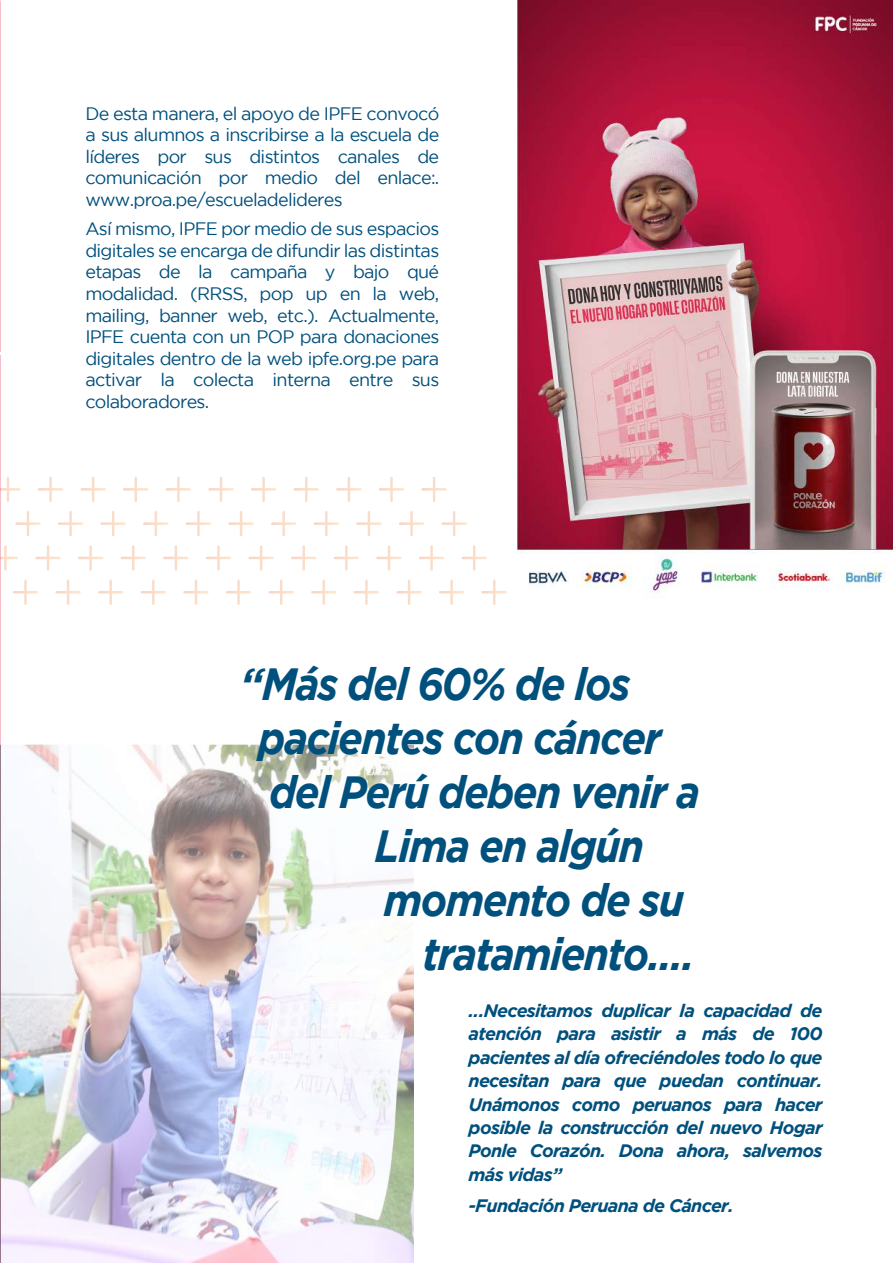
<style>
.page{position:relative;width:893px;height:1263px;background:#fff}
.page>*{position:absolute;margin:0;border:0;box-sizing:border-box;transform-origin:0 0}
.t1{font:italic 700 45px "Gotham";letter-spacing:-.04em;color:#00507d;scale:.91 1}
.t2{font:18px/21.6px "Gotham";letter-spacing:-.04em;color:#00507d;text-align:justify}
.t3{font:italic 700 18px/23.4px "Gotham";letter-spacing:-.04em;color:#00507d;text-align:justify}
</style>
<div class="page">
<svg style="left:421px;top:477px;width:26px;height:25px"></svg>
<svg style="left:379px;top:477px;width:25px;height:25px"></svg>
<svg style="left:336px;top:477px;width:26px;height:25px"></svg>
<svg style="left:294px;top:477px;width:25px;height:25px"></svg>
<svg style="left:251px;top:477px;width:25px;height:25px"></svg>
<svg style="left:208px;top:477px;width:26px;height:25px"></svg>
<svg style="left:166px;top:477px;width:25px;height:25px"></svg>
<svg style="left:123px;top:477px;width:25px;height:25px"></svg>
<svg style="left:80px;top:477px;width:26px;height:25px"></svg>
<svg style="left:38px;top:477px;width:25px;height:25px"></svg>
<svg style="left:0;top:477px;width:21px;height:25px"></svg>
<svg style="left:441px;top:511px;width:26px;height:25px"></svg>
<svg style="left:399px;top:511px;width:25px;height:25px"></svg>
<svg style="left:356px;top:511px;width:26px;height:25px"></svg>
<svg style="left:314px;top:511px;width:25px;height:25px"></svg>
<svg style="left:271px;top:511px;width:25px;height:25px"></svg>
<svg style="left:228px;top:511px;width:26px;height:25px"></svg>
<svg style="left:186px;top:511px;width:25px;height:25px"></svg>
<svg style="left:143px;top:511px;width:26px;height:25px"></svg>
<svg style="left:101px;top:511px;width:25px;height:25px"></svg>
<svg style="left:58px;top:511px;width:25px;height:25px"></svg>
<svg style="left:15px;top:511px;width:26px;height:25px"></svg>
<svg style="left:461px;top:545px;width:26px;height:26px"></svg>
<svg style="left:419px;top:545px;width:25px;height:26px"></svg>
<svg style="left:376px;top:545px;width:26px;height:26px"></svg>
<svg style="left:334px;top:545px;width:25px;height:26px"></svg>
<svg style="left:291px;top:545px;width:25px;height:26px"></svg>
<svg style="left:248px;top:545px;width:26px;height:26px"></svg>
<svg style="left:206px;top:545px;width:25px;height:26px"></svg>
<svg style="left:163px;top:545px;width:26px;height:26px"></svg>
<svg style="left:121px;top:545px;width:25px;height:26px"></svg>
<svg style="left:78px;top:545px;width:25px;height:26px"></svg>
<svg style="left:35px;top:545px;width:26px;height:26px"></svg>
<svg style="left:0;top:545px;width:18px;height:26px"></svg>
<svg style="left:482px;top:579px;width:25px;height:26px"></svg>
<svg style="left:439px;top:579px;width:25px;height:26px"></svg>
<svg style="left:396px;top:579px;width:26px;height:26px"></svg>
<svg style="left:354px;top:579px;width:25px;height:26px"></svg>
<svg style="left:311px;top:579px;width:25px;height:26px"></svg>
<svg style="left:268px;top:579px;width:26px;height:26px"></svg>
<svg style="left:226px;top:579px;width:25px;height:26px"></svg>
<svg style="left:183px;top:579px;width:26px;height:26px"></svg>
<svg style="left:141px;top:579px;width:25px;height:26px"></svg>
<svg style="left:98px;top:579px;width:25px;height:26px"></svg>
<svg style="left:55px;top:579px;width:26px;height:26px"></svg>
<svg style="left:13px;top:579px;width:25px;height:26px"></svg>
<img style="left:517px;top:0;width:376px;height:593px">
<img style="left:0;top:745px;width:414px;height:518px">
<p class="t2" style="left:85px;top:102px;width:355px">De esta manera, el apoyo de IPFE convocó a sus alumnos a inscribirse a la escuela de líderes por sus distintos canales de comunicación por medio del enlace:. www.proa.pe/escueladelideres</p>
<p class="t2" style="left:85px;top:218px;width:355px">Así mismo, IPFE por medio de sus espacios digitales se encarga de difundir las distintas etapas de la campaña y bajo qué modalidad. (RRSS, pop up en la web, mailing, banner web, etc.). Actualmente, IPFE cuenta con un POP para donaciones digitales dentro de la web ipfe.org.pe para activar la colecta interna entre sus colaboradores.</p>
<h1 class="t1" style="left:240px;top:658px;width:430px">“Más del 60% de los</h1>
<h1 class="t1" style="left:258px;top:712px;width:445px">pacientes con cáncer</h1>
<h1 class="t1" style="left:269px;top:766px;width:475px">del Perú deben venir a</h1>
<h1 class="t1" style="left:375px;top:820px;width:298px">Lima en algún</h1>
<h1 class="t1" style="left:384px;top:874px;width:331px">momento de su</h1>
<h1 class="t1" style="left:422px;top:928px;width:301px">tratamiento....</h1>
<p class="t3" style="left:469px;top:999px;width:355px">...Necesitamos duplicar la capacidad de atención para asistir a más de 100 pacientes al día ofreciéndoles todo lo que necesitan para que puedan continuar.<br>Unámonos como peruanos para hacer posible la construcción del nuevo Hogar Ponle Corazón. Dona ahora, salvemos más vidas”</p>
<p class="t3" style="left:469px;top:1193px;width:267px">-Fundación Peruana de Cáncer.</p>
</div>
